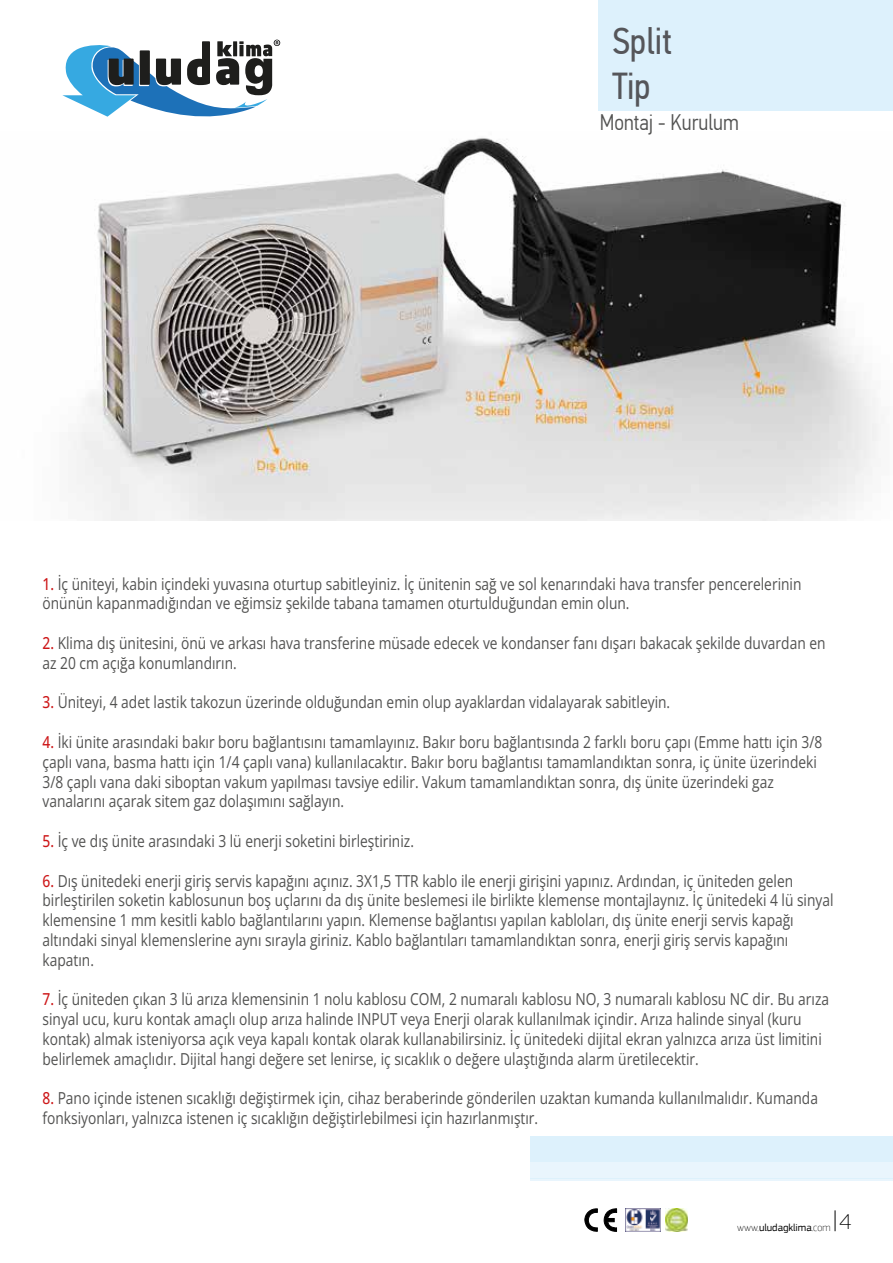
<style>
.page{position:relative;width:893px;height:1263px;background:#fff}
.page>*{position:absolute;margin:0;border:0;box-sizing:border-box;transform-origin:0 0}
.t1{font:37.5px/45px "PF Din Text Cond Pro";color:#55565a}
.t2{font:300 22.5px "PF Din Text Cond Pro";color:#525251}
.t3{font:100 22.5px "PF Square Sans Pro";color:#000}
.t4{font:16.5px/19.8px "Open Sans";color:#525251;scale:.84 1}
.t5{font:10.5px "PF Square Sans Pro";color:#000}
.s1{font-weight:500;color:#cd1719}
.s2{font-weight:100}
</style>
<div class="page">
<img style="left:73px;top:138px;width:806px;height:383px">
<svg style="left:835px;top:1210px;width:1px;height:21px"></svg>
<svg style="left:585px;top:1208px;width:12px;height:24px"></svg>
<svg style="left:604px;top:1208px;width:13px;height:23px"></svg>
<img style="left:665px;top:1209px;width:22px;height:22px">
<img style="left:625px;top:1209px;width:36px;height:22px">
<div style="left:530px;top:1136px;width:363px;height:45px;background:#ddf1fc"></div>
<div style="left:530px;top:1163px;width:363px;height:15px;background:#e9f5fd"></div>
<hr style="left:530px;top:1179px;width:363px;height:2px;background:#fff">
<div style="left:599px;top:0;width:294px;height:111px;background:#ddf1fc"></div>
<svg style="left:62px;top:40px;width:218px;height:77px"></svg>
<h1 class="t1" style="left:612px;top:18px;width:61px">Split<br>Tip</h1>
<h2 class="t2" style="left:600px;top:109px;width:141px">Montaj - Kurulum</h2>
<p class="t4" style="left:43px;top:573px;width:905px"><span class="s1">1.</span> İç üniteyi, kabin içindeki yuvasına oturtup sabitleyiniz. İç ünitenin sağ ve sol kenarındaki hava transfer pencerelerinin önünün kapanmadığından ve eğimsiz şekilde tabana tamamen oturtulduğundan emin olun.</p>
<p class="t4" style="left:43px;top:633px;width:934px"><span class="s1">2.</span> Klima dış ünitesini, önü ve arkası hava transferine müsade edecek ve kondanser fanı dışarı bakacak şekilde duvardan en az 20 cm açığa konumlandırın.</p>
<p class="t4" style="left:43px;top:692px;width:749px"><span class="s1">3.</span> Üniteyi, 4 adet lastik takozun üzerinde olduğundan emin olup ayaklardan vidalayarak sabitleyin.</p>
<p class="t4" style="left:43px;top:732px;width:930px"><span class="s1">4.</span> İki ünite arasındaki bakır boru bağlantısını tamamlayınız. Bakır boru bağlantısında 2 farklı boru çapı (Emme hattı için 3/8 çaplı vana, basma hattı için 1/4 çaplı vana) kullanılacaktır. Bakır boru bağlantısı tamamlandıktan sonra, iç ünite üzerindeki 3/8 çaplı vana daki siboptan vakum yapılması tavsiye edilir. Vakum tamamlandıktan sonra, dış ünite üzerindeki gaz vanalarını açarak sitem gaz dolaşımını sağlayın.</p>
<p class="t4" style="left:43px;top:831px;width:444px"><span class="s1">5.</span> İç ve dış ünite arasındaki 3 lü enerji soketini birleştiriniz.</p>
<p class="t4" style="left:43px;top:870px;width:943px"><span class="s1">6.</span> Dış ünitedeki enerji giriş servis kapağını açınız. 3X1,5 TTR kablo ile enerji girişini yapınız. Ardından, iç üniteden gelen birleştirilen soketin kablosunun boş uçlarını da dış ünite beslemesi ile birlikte klemense montajlaynız. İç ünitedeki 4 lü sinyal klemensine 1 mm kesitli kablo bağlantılarını yapın. Klemense bağlantısı yapılan kabloları, dış ünite enerji servis kapağı altındaki sinyal klemenslerine aynı sırayla giriniz. Kablo bağlantıları tamamlandıktan sonra, enerji giriş servis kapağını kapatın.</p>
<p class="t4" style="left:43px;top:989px;width:938px"><span class="s1">7.</span> İç üniteden çıkan 3 lü arıza klemensinin 1 nolu kablosu COM, 2 numaralı kablosu NO, 3 numaralı kablosu NC dir. Bu arıza sinyal ucu, kuru kontak amaçlı olup arıza halinde INPUT veya Enerji olarak kullanılmak içindir. Arıza halinde sinyal (kuru kontak) almak isteniyorsa açık veya kapalı kontak olarak kullanabilirsiniz. İç ünitedeki dijital ekran yalnızca arıza üst limitini belirlemek amaçlıdır. Dijital hangi değere set lenirse, iç sıcaklık o değere ulaştığında alarm üretilecektir.</p>
<p class="t4" style="left:43px;top:1088px;width:925px"><span class="s1">8.</span> Pano içinde istenen sıcaklığı değiştirmek için, cihaz beraberinde gönderilen uzaktan kumanda kullanılmalıdır. Kumanda fonksiyonları, yalnızca istenen iç sıcaklığın değiştirlebilmesi için hazırlanmıştır.</p>
<p class="t5" style="left:737px;top:1221px;width:95px"><span class="s2">www.</span>uludagklima<span class="s2">.com</span></p>
<h2 class="t3" style="left:839px;top:1209px;width:13px">4</h2>
</div>
